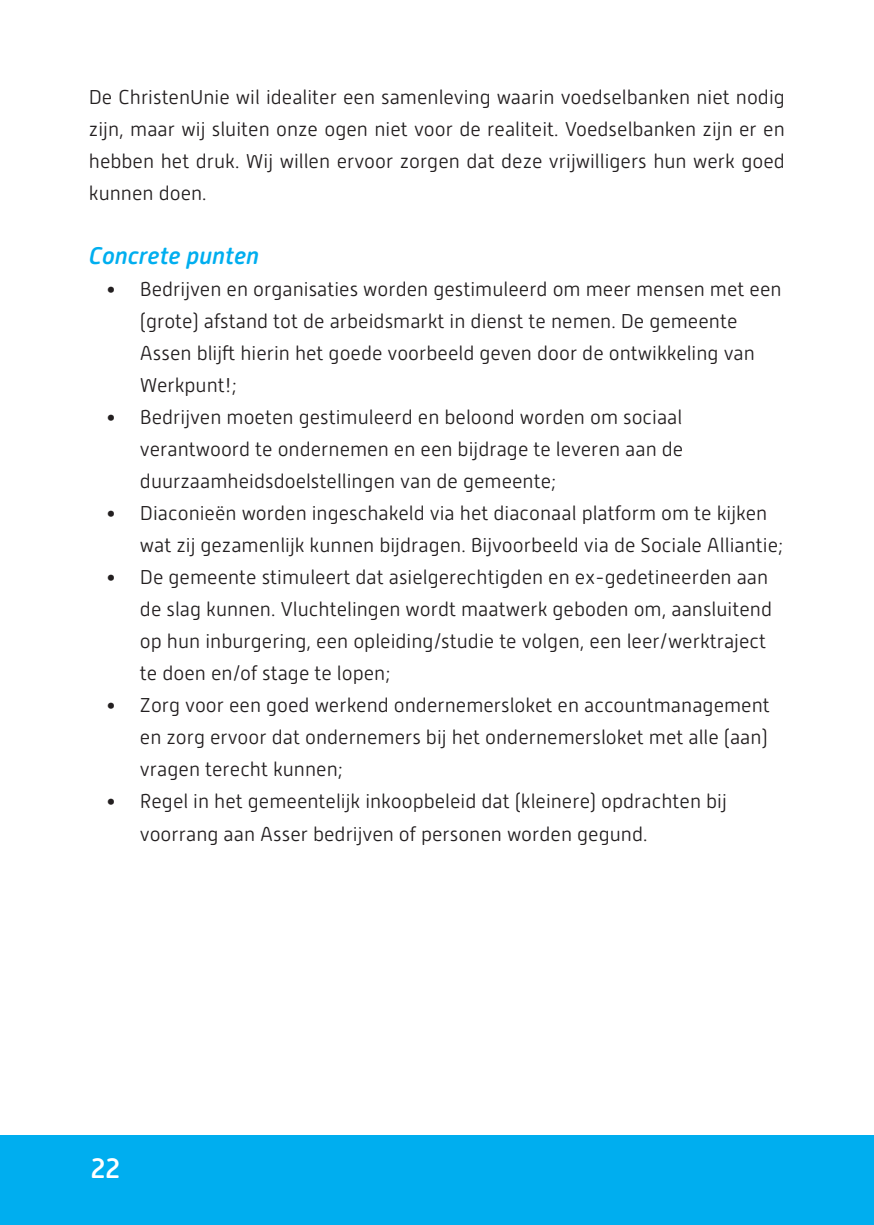
<style>
.page{position:relative;width:874px;height:1225px;background:#fff}
.page>*{position:absolute;margin:0;border:0;box-sizing:border-box;transform-origin:0 0}
.t1{font:500 28px "Alwyn New Rounded";color:#fff}
.Kopjes_H2{font:italic 500 24px "Alwyn New Rounded";color:#00aeef}
.t2{font:300 20px/32px "Alwyn New Rounded";color:#231f20}
</style>
<div class="page">
<div style="left:0;top:1136px;width:873px;height:89px;background:#00aeef"></div>
<p class="t2" style="left:89px;top:81px;width:697px;text-align:justify">De ChristenUnie wil idealiter een samenleving waarin voedselbanken niet nodig zijn, maar wij sluiten onze ogen niet voor de realiteit. Voedselbanken zijn er en hebben het druk. Wij willen ervoor zorgen dat deze vrijwilligers hun werk goed kunnen doen.</p>
<p class="Kopjes_H2" style="left:89px;top:242px;width:172px">Concrete punten</p>
<p class="t2" style="left:140px;top:273px;width:642px;text-indent:-34px">• Bedrijven en organisaties worden gestimuleerd om meer mensen met een (grote) afstand tot de arbeidsmarkt in dienst te nemen. De gemeente Assen blijft hierin het goede voorbeeld geven door de ontwikkeling van Werkpunt!;</p>
<p class="t2" style="left:140px;top:401px;width:544px;text-align:justify;text-indent:-34px">• Bedrijven moeten gestimuleerd en beloond worden om sociaal verantwoord te ondernemen en een bijdrage te leveren aan de duurzaamheidsdoelstellingen van de gemeente;</p>
<p class="t2" style="left:140px;top:497px;width:644px;text-indent:-34px">• Diaconieën worden ingeschakeld via het diaconaal platform om te kijken wat zij gezamenlijk kunnen bijdragen. Bijvoorbeeld via de Sociale Alliantie;</p>
<p class="t2" style="left:140px;top:561px;width:633px;text-indent:-34px">• De gemeente stimuleert dat asielgerechtigden en ex-gedetineerden aan de slag kunnen. Vluchtelingen wordt maatwerk geboden om, aansluitend op hun inburgering, een opleiding/studie te volgen, een leer/werktraject te doen en/of stage te lopen;</p>
<p class="t2" style="left:140px;top:689px;width:631px;text-align:justify;text-indent:-34px">• Zorg voor een goed werkend ondernemersloket en accountmanagement en zorg ervoor dat ondernemers bij het ondernemersloket met alle (aan) vragen terecht kunnen;</p>
<p class="t2" style="left:140px;top:785px;width:588px;text-indent:-34px">• Regel in het gemeentelijk inkoopbeleid dat (kleinere) opdrachten bij voorrang aan Asser bedrijven of personen worden gegund.</p>
<h1 class="t1" style="left:91px;top:1152px;width:31px">22</h1>
</div>
